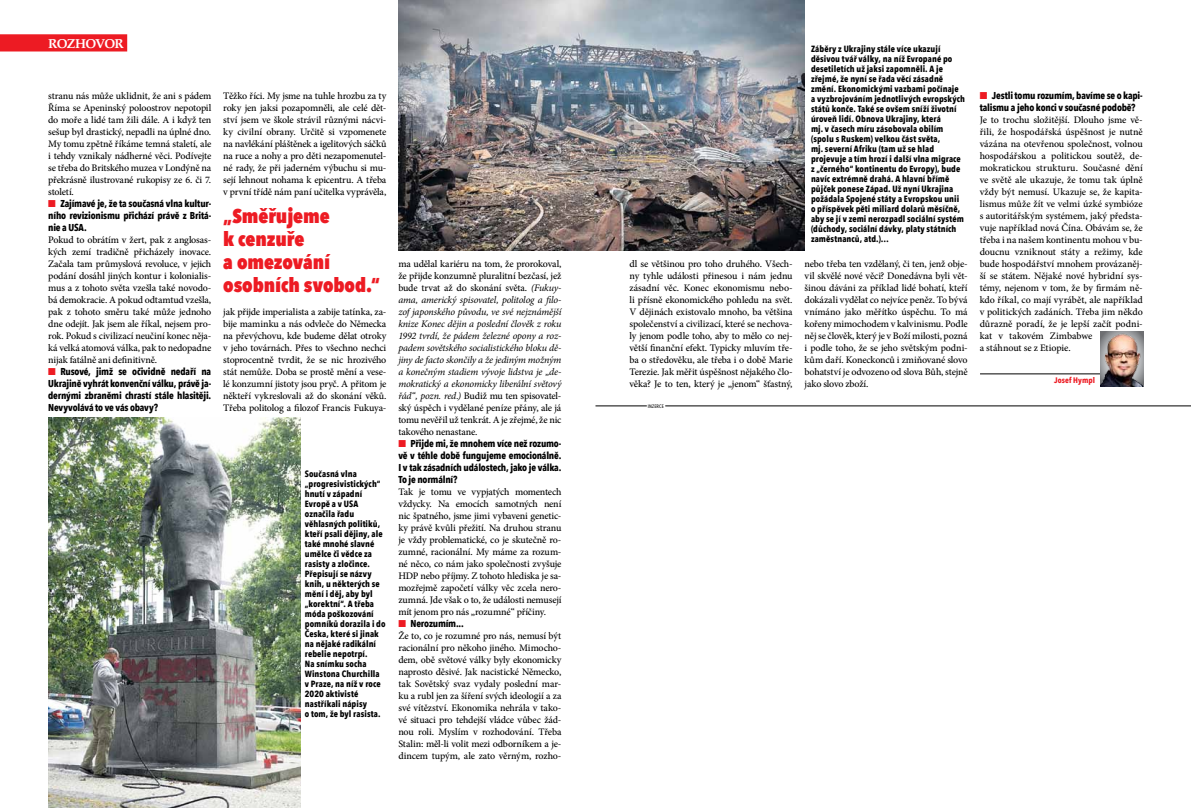
<style>
.page{position:relative;width:1191px;height:808px;background:#fff}
.page>*{position:absolute;margin:0;border:0;box-sizing:border-box;transform-origin:0 0}
.t1{font:800 condensed 20px/23px "Avenir Next LT Pro";letter-spacing:-.005em;color:#ed1b23}
.t2{font:700 13px "Palatino CE";letter-spacing:-.055em;color:#fff}
.t3{font:500 10px/12px "Minion Pro";letter-spacing:-.01em;color:#000;text-align:justify}
.t4{font:italic 10px/12px "Minion Pro";letter-spacing:-.02em;color:#000;text-align:justify}
.t5{font:700 condensed 10px/12px "Avenir Next LT Pro";letter-spacing:-.02em;color:#000;text-align:justify}
.t6{font:700 condensed 9px/10px "Avenir Next LT Pro";letter-spacing:.01em;color:#000}
.t7{font:700 condensed 8px "Avenir Next LT Pro";letter-spacing:.015em;color:#ed1b23}
.t8{font:500 condensed 5px "Avenir Next LT Pro";letter-spacing:.02em;color:#000}
.s1{color:#ed1b23}
.s2{font-weight:500;font-style:normal}
</style>
<div class="page">
<div style="left:0;top:34px;width:127px;height:17px;background:#ed1b23"></div>
<hr style="left:665px;top:406px;width:526px;height:1px;background:#000">
<hr style="left:595px;top:406px;width:52px;height:1px;background:#000">
<img style="left:398px;top:0;width:406px;height:251px">
<img style="left:48px;top:417px;width:252px;height:391px">
<hr style="left:980px;top:374px;width:162px;height:1px;background:#000">
<img style="left:1100px;top:332px;width:43px;height:54px">
<h2 class="t2" style="left:48px;top:36px;width:77px">ROZHOVOR</h2>
<p class="t3" style="left:48px;top:90px;width:165px">stranu nás může uklidnit, že ani s pádem Říma se Apeninský poloostrov nepotopil do moře a lidé tam žili dále. A i když ten sešup byl drastický, nepadli na úplné dno.<br>My tomu zpětně říkáme temná staletí, ale i tehdy vznikaly nádherné věci. Podívejte se třeba do Britského muzea v Londýně na překrásně ilustrované rukopisy ze 6. či 7. století.</p>
<p class="t5" style="left:48px;top:198px;width:165px"><span class="s1">■</span> Zajímavé je, že ta současná vlna kultur&shy;ního revizionismu přichází právě z Britá&shy;nie a USA.</p>
<p class="t3" style="left:48px;top:234px;width:165px">Pokud to obrátím v žert, pak z anglosas&shy;kých zemí tradičně přicházely inovace.<br>Začala tam průmyslová revoluce, v jejich podání dosáhl jiných kontur i kolonialis&shy;mus a z tohoto světa vzešla také novodo&shy;bá demokracie. A pokud odtamtud vzešla, pak z tohoto směru také může jednoho dne odejít. Jak jsem ale říkal, nejsem pro&shy;rok. Pokud s civilizací neučiní konec něja&shy;ká velká atomová válka, pak to nedopadne nijak fatálně ani definitivně.</p>
<p class="t5" style="left:48px;top:366px;width:165px"><span class="s1">■</span> Rusové, jimž se očividně nedaří na Ukrajině vyhrát konvenční válku, právě ja&shy;dernými zbraněmi chrastí stále hlasitěji.<br>Nevyvolává to ve vás obavy?</p>
<p class="t3" style="left:223px;top:90px;width:165px">Těžko říci. My jsme na tuhle hrozbu za ty roky jen jaksi pozapomněli, ale celé dět&shy;ství jsem ve škole strávil různými nácvi&shy;ky civilní obrany. Určitě si vzpomenete na navlékání pláštěnek a igelitových sáčků na ruce a nohy a pro děti nezapomenutel&shy;né rady, že při jaderném výbuchu si mu&shy;sejí lehnout nohama k epicentru. A třeba v první třídě nám paní učitelka vyprávěla,</p>
<h1 class="t1" style="left:223px;top:204px;width:158px">„Směřujeme<br>k cenzuře<br>a omezování osobních svobod.“</h1>
<p class="t3" style="left:223px;top:306px;width:165px">jak přijde imperialista a zabije tatínka, za&shy;bije maminku a nás odvleče do Německa na převýchovu, kde budeme dělat otroky v jeho továrnách. Přes to všechno nechci stoprocentně tvrdit, že se nic hrozivého stát nemůže. Doba se prostě mění a vese&shy;lé konzumní jistoty jsou pryč. A přitom je někteří vykreslovali až do skonání věků.<br>Třeba politolog a filozof Francis Fukuya-</p>
<p class="t6" style="left:305px;top:469px;width:82px">Současná vlna „progresivistických“ hnutí v západní<br>Evropě a v USA označila řadu věhlasných politiků, kteří psali dějiny, ale také mnohé slavné umělce či vědce za rasisty a zločince.<br>Přepisují se názvy knih, u některých se mění i děj, aby byl „korektní“. A třeba móda poškozování pomníků dorazila i do<br>Česka, které si jinak na nějaké radikální rebelie nepotrpí.<br>Na snímku socha<br>Winstona Churchilla v Praze, na níž v roce<br>2020 aktivisté nastříkali nápisy<br>o tom, že byl rasista.</p>
<p class="t4" style="left:398px;top:258px;width:165px"><span class="s2">ma udělal kariéru na tom, že prorokoval, že přijde konzumně pluralitní bezčasí, jež bude trvat až do skonání světa.</span> (Fukuy&shy;ama, americký spisovatel, politolog a filo&shy;zof japonského původu, ve své nejznámější knize Konec dějin a poslední člověk z roku 1992 tvrdí, že pádem železné opony a roz&shy;padem sovětského socialistického bloku dě&shy;jiny de facto skončily a že jediným možným a konečným stadiem vývoje lidstva je „de&shy;mokratický a ekonomicky liberální světový řád“, pozn. red.) <span class="s2">Budiž mu ten spisovatel&shy;ský úspěch i vydělané peníze přány, ale já tomu nevěřil už tenkrát. A je zřejmé, že nic takového nenastane.</span></p>
<p class="t5" style="left:398px;top:438px;width:165px"><span class="s1">■</span> Přijde mi, že mnohem více než rozumo&shy;vě v téhle době fungujeme emocionálně.<br>I v tak zásadních událostech, jako je válka.<br>To je normální?</p>
<p class="t3" style="left:398px;top:486px;width:165px">Tak je tomu ve vypjatých momentech vždycky. Na emocích samotných není nic špatného, jsme jimi vybaveni genetic&shy;ky právě kvůli přežití. Na druhou stranu je vždy problematické, co je skutečně ro&shy;zumné, racionální. My máme za rozum&shy;né něco, co nám jako společnosti zvyšuje HDP nebo příjmy. Z tohoto hlediska je sa&shy;mozřejmě započetí války věc zcela nero&shy;zumná. Jde však o to, že události nemusejí mít jenom pro nás „rozumné“ příčiny.</p>
<p class="t5" style="left:398px;top:618px;width:67px"><span class="s1">■</span> Nerozumím...</p>
<p class="t3" style="left:398px;top:630px;width:165px">Že to, co je rozumné pro nás, nemusí být racionální pro někoho jiného. Mimocho&shy;dem, obě světové války byly ekonomicky naprosto děsivé. Jak nacistické Německo, tak Sovětský svaz vydaly poslední mar&shy;ku a rubl jen za šíření svých ideologií a za své vítězství. Ekonomika nehrála v tako&shy;vé situaci pro tehdejší vládce vůbec žád&shy;nou roli. Myslím v rozhodování. Třeba Stalin: měl-li volit mezi odborníkem a je&shy;dincem tupým, ale zato věrným, rozho-</p>
<p class="t6" style="left:811px;top:44px;width:155px">Záběry z Ukrajiny stále více ukazují děsivou tvář války, na níž Evropané po desetiletích už jaksi zapomněli. A je zřejmé, že nyní se řada věcí zásadně změní. Ekonomickými vazbami počínaje a vyzbrojováním jednotlivých evropských států konče. Také se ovšem sníží životní úroveň lidí. Obnova Ukrajiny, která<br>mj. v časech míru zásobovala obilím (spolu s Ruskem) velkou část světa,<br>mj. severní Afriku (tam už se hlad projevuje a tím hrozí i další vlna migrace z „černého“ kontinentu do Evropy), bude navíc extrémně drahá. A hlavní břímě půjček ponese Západ. Už nyní Ukrajina požádala Spojené státy a Evropskou unii o příspěvek pěti miliard dolarů měsíčně, aby se jí v zemi nerozpadl sociální systém (důchody, sociální dávky, platy státních zaměstnanců, atd.)…</p>
<p class="t3" style="left:629px;top:258px;width:165px">dl se většinou pro toho druhého. Všech&shy;ny tyhle události přinesou i nám jednu zásadní věc. Konec ekonomismu nebo&shy;li přísně ekonomického pohledu na svět.<br>V dějinách existovalo mnoho, ba většina společenství a civilizací, které se nechova&shy;ly jenom podle toho, aby to mělo co nej&shy;větší finanční efekt. Typicky mluvím tře&shy;ba o středověku, ale třeba i o době Marie Terezie. Jak měřit úspěšnost nějakého člo&shy;věka? Je to ten, který je „jenom“ šťastný,</p>
<p class="t3" style="left:804px;top:258px;width:165px">nebo třeba ten vzdělaný, či ten, jenž obje&shy;vil skvělé nové věci? Donedávna byli vět&shy;šinou dáváni za příklad lidé bohatí, kteří dokázali vydělat co nejvíce peněz. To bývá vnímáno jako měřítko úspěchu. To má kořeny mimochodem v kalvinismu. Podle něj se člověk, který je v Boží milosti, pozná i podle toho, že se jeho světským podni&shy;kům daří. Koneckonců i zmiňované slovo bohatství je odvozeno od slova Bůh, stejně jako slovo zboží.</p>
<p class="t8" style="left:648px;top:403px;width:17px">INZERCE</p>
<p class="t5" style="left:979px;top:90px;width:165px"><span class="s1">■</span> Jestli tomu rozumím, bavíme se o kapi&shy;talismu a jeho konci v současné podobě?</p>
<p class="t3" style="left:979px;top:114px;width:165px;text-align:left">Je to trochu složitější. Dlouho jsme vě&shy;řili, že hospodářská úspěšnost je nutně vázána na otevřenou společnost, volnou hospodářskou a politickou soutěž, de&shy;mokratickou strukturu. Současné dění ve světě ale ukazuje, že tomu tak úplně vždy být nemusí. Ukazuje se, že kapita&shy;lismus může žít ve velmi úzké symbióze s autoritářským systémem, jaký předsta&shy;vuje například nová Čína. Obávám se, že třeba i na našem kontinentu mohou v bu&shy;doucnu vzniknout státy a režimy, kde bude hospodářství mnohem provázaněj&shy;ší se státem. Nějaké nové hybridní sys&shy;témy, nejenom v tom, že by firmám ně&shy;kdo říkal, co mají vyrábět, ale například v politických zadáních. Třeba jim někdo důrazně poradí, že je lepší začít podni&shy;kat v takovém Zimbabwe<br>a stáhnout se z Etiopie.</p>
<p class="t7" style="left:1054px;top:376px;width:42px">Josef Hympl</p>
</div>
